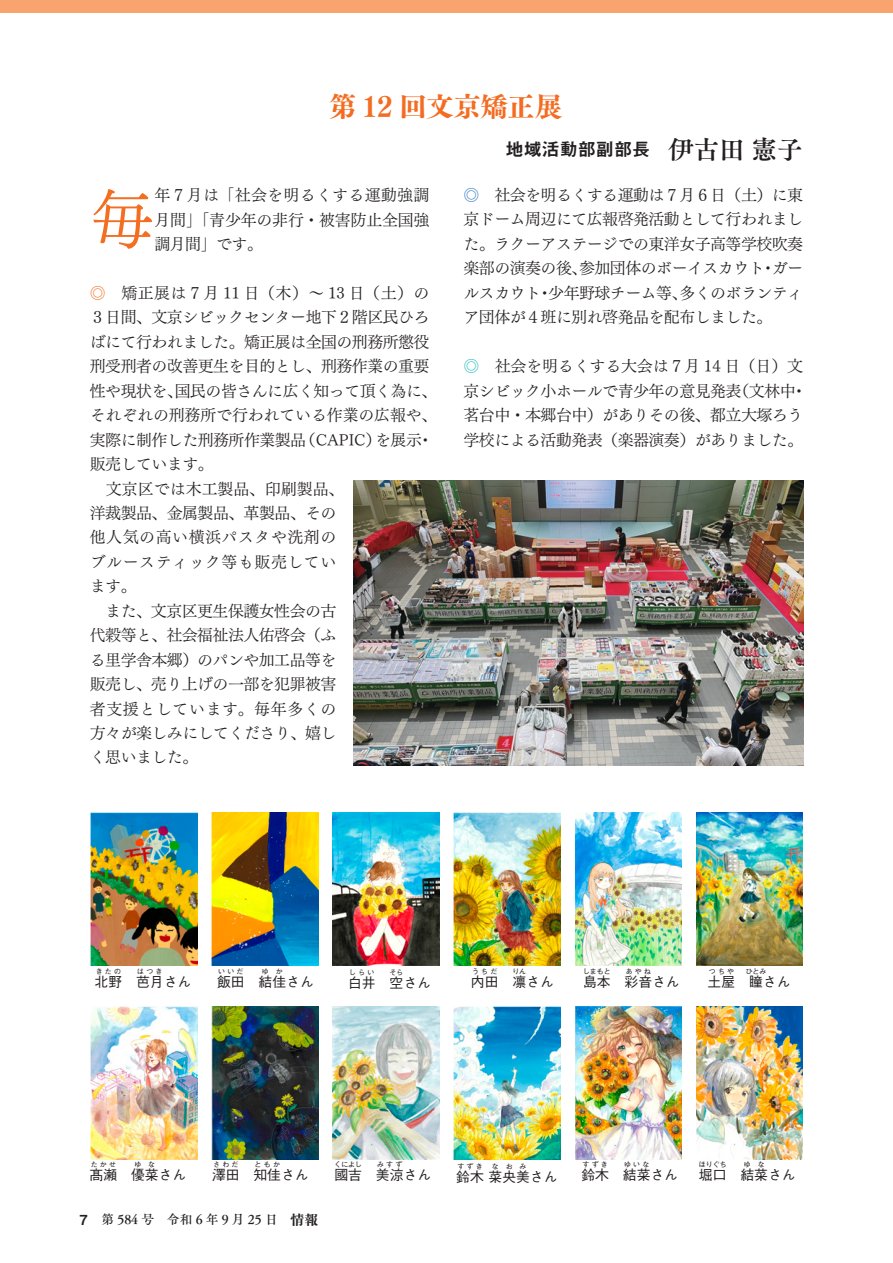
<style>
.page{position:relative;width:893px;height:1263px;background:#fff}
.page>*{position:absolute;margin:0;border:0;box-sizing:border-box;transform-origin:0 0}
.t1{font:64.8px "Tsuku Min Pro R";color:#f36e21}
.t2{font:27.6px "Tsuku BMD Min Std E";letter-spacing:-.02em;color:#f36c21}
.t3{font:25.5px "Tsuku A Old Min Pr 6 B";color:#231f20}
.t4{font:18px "Midashi Go Pro MB31";color:#231f20}
.t5{font:15.9px/24.5px "Tsuku Min Pro R";letter-spacing:-.035em;color:#231f20}
.t6{font:15.9px/24.5px "Tsuku Min Pro R";letter-spacing:-.01em;color:#231f20;text-align:right}
.t7{font:15.9px/24.5px "Tsuku Min Pro R";letter-spacing:-.015em;color:#231f20}
.t8{font:15.9px "Tsuku Min Pro R";letter-spacing:.03em;color:#231f20}
.t9{font:15.9px "Tsuku Min Pro R";letter-spacing:.02em;color:#231f20}
.t10{font:500 13.8px "Gothic BBB Pro";color:#231f20}
.t11{font:13.8px "Midashi Go Pro MB31";color:#231f20}
.t12{font:12.75px "Tsuku C Old Min Pr 6 D";color:#231f20}
.t13{font:500 6.9px "Gothic BBB Pro";letter-spacing:.335em;color:#231f20}
.s1{color:#f36e21}
.s2{color:#2e76bc}
.s3{color:#21bdbd}
.s4{font-family:"Tsuku BMD Min Std E";font-size:13.8px}
</style>
<div class="page">
<div style="left:0;top:0;width:893px;height:13px;background:#f9a46e"></div>
<img style="left:353px;top:480px;width:451px;height:285px">
<img style="left:575px;top:812px;width:106px;height:153px">
<img style="left:575px;top:1006px;width:106px;height:153px">
<img style="left:212px;top:812px;width:106px;height:153px">
<img style="left:212px;top:1006px;width:106px;height:153px">
<img style="left:696px;top:812px;width:106px;height:153px">
<img style="left:696px;top:1006px;width:106px;height:153px">
<img style="left:333px;top:812px;width:106px;height:153px">
<img style="left:333px;top:1006px;width:106px;height:153px">
<img style="left:454px;top:812px;width:106px;height:153px">
<img style="left:454px;top:1006px;width:106px;height:153px">
<img style="left:91px;top:812px;width:106px;height:153px">
<img style="left:91px;top:1006px;width:106px;height:153px">
<h2 class="t2" style="left:329px;top:82px;width:235px">第 12 回文京矯正展</h2>
<p class="t4" style="left:506px;top:134px;width:146px">地域活動部副部長</p>
<h3 class="t3" style="left:668px;top:126px;width:136px">伊古田憲子</h3>
<p class="t9" style="left:154px;top:181px;width:277px">年７月は「社会を明るくする運動強調</p>
<h1 class="t1" style="left:90px;top:162px;width:66px">毎</h1>
<p class="t7" style="left:154px;top:205px;width:277px">月間」「青少年の非行・被害防止全国強調月間」です。</p>
<p class="t8" style="left:90px;top:279px;width:341px"><span class="s1">◎</span>　矯正展は７月 11 日（木）〜 13 日（土）の</p>
<p class="t5" style="left:90px;top:303px;width:341px">３日間、文京シビックセンター地下２階区民ひろ</p>
<p class="t5" style="left:90px;top:328px;width:341px">ばにて行われました。矯正展は全国の刑務所懲役</p>
<p class="t5" style="left:90px;top:352px;width:341px">刑受刑者の改善更生を目的とし、刑務作業の重要</p>
<p class="t5" style="left:175px;top:377px;width:264px">国民の皆さんに広く知って頂く為に、</p>
<p class="t5" style="left:90px;top:377px;width:95px">性や現状を、</p>
<p class="t6" style="left:90px;top:401px;width:349px">それぞれの刑務所で行われている作業の広報や、</p>
<p class="t5" style="left:418px;top:425px;width:17px">・</p>
<p class="t5" style="left:90px;top:425px;width:256px">実際に制作した刑務所作業製品<br>販売しています。<br>　文京区では木工製品、印刷製品、洋裁製品、金属製品、革製品、その他人気の高い横浜パスタや洗剤のブルースティック等も販売しています。<br>　また、文京区更生保護女性会の古代穀等と、社会福祉法人佑啓会（ふる里学舎本郷）のパンや加工品等を販売し、売り上げの一部を犯罪被害者支援としています。毎年多くの方々が楽しみにしてくださり、嬉しく思いました。</p>
<p class="t5" style="left:300px;top:425px;width:83px">（CAPIC）</p>
<p class="t5" style="left:375px;top:425px;width:48px">を展示</p>
<p class="t5" style="left:463px;top:181px;width:341px;text-align:right"><span class="s2">◎</span>　社会を明るくする運動は７月６日（土）に東京ドーム周辺にて広報啓発活動として行われました。ラクーアステージでの東洋女子高等学校吹奏ガー</p>
<p class="t5" style="left:463px;top:254px;width:126px">楽部の演奏の後、</p>
<p class="t5" style="left:579px;top:254px;width:187px">参加団体のボーイスカウト</p>
<p class="t5" style="left:760px;top:254px;width:17px">・</p>
<p class="t5" style="left:679px;top:279px;width:125px">多くのボランティ</p>
<p class="t5" style="left:548px;top:279px;width:141px">少年野球チーム等、</p>
<p class="t5" style="left:463px;top:279px;width:311px">ルスカウト<br>ア団体が４班に別れ啓発品を配布しました。</p>
<p class="t6" style="left:463px;top:352px;width:345px"><span class="s3">◎</span>　社会を明るくする大会は７月 14 日（日）文・</p>
<p class="t5" style="left:537px;top:279px;width:17px">・</p>
<p class="t5" style="left:733px;top:376px;width:64px">（文林中</p>
<p class="t5" style="left:463px;top:376px;width:341px">京シビック小ホールで青少年の意見発表<br>茗台中・本郷台中）がありその後、都立大塚ろう学校による活動発表（楽器演奏）がありました。</p>
<p class="t13" style="left:96px;top:965px;width:27px">きたの</p>
<p class="t10" style="left:95px;top:970px;width:29px">北野</p>
<p class="t13" style="left:137px;top:965px;width:27px">はつき</p>
<p class="t10" style="left:136px;top:970px;width:57px">芭月さん</p>
<p class="t13" style="left:218px;top:965px;width:27px">いいだ</p>
<p class="t10" style="left:217px;top:970px;width:29px">飯田</p>
<p class="t13" style="left:262px;top:965px;width:22px">ゆ か</p>
<p class="t10" style="left:259px;top:970px;width:57px">結佳さん</p>
<p class="t13" style="left:349px;top:967px;width:27px">しらい</p>
<p class="t10" style="left:348px;top:972px;width:29px">白井</p>
<p class="t13" style="left:390px;top:967px;width:15px">そら</p>
<p class="t10" style="left:390px;top:972px;width:43px">空さん</p>
<p class="t13" style="left:472px;top:965px;width:27px">うちだ</p>
<p class="t10" style="left:471px;top:970px;width:29px">内田</p>
<p class="t13" style="left:512px;top:965px;width:15px">りん</p>
<p class="t10" style="left:512px;top:970px;width:43px">凛さん</p>
<p class="t13" style="left:583px;top:965px;width:29px">しまもと</p>
<p class="t10" style="left:583px;top:970px;width:29px">島本</p>
<p class="t13" style="left:626px;top:965px;width:27px">あやね</p>
<p class="t10" style="left:624px;top:970px;width:57px">彩音さん</p>
<p class="t13" style="left:709px;top:966px;width:27px">つちや</p>
<p class="t10" style="left:708px;top:971px;width:29px">土屋</p>
<p class="t13" style="left:746px;top:966px;width:22px">ひとみ</p>
<p class="t10" style="left:749px;top:971px;width:43px">瞳さん</p>
<p class="t13" style="left:91px;top:1159px;width:27px">たかせ</p>
<p class="t10" style="left:90px;top:1164px;width:29px">髙瀬</p>
<p class="t13" style="left:134px;top:1159px;width:22px">ゆ な</p>
<p class="t10" style="left:131px;top:1164px;width:57px">優菜さん</p>
<p class="t13" style="left:213px;top:1159px;width:27px">さわだ</p>
<p class="t10" style="left:212px;top:1164px;width:29px">澤田</p>
<p class="t13" style="left:255px;top:1159px;width:27px">ともか</p>
<p class="t10" style="left:253px;top:1164px;width:57px">知佳さん</p>
<p class="t13" style="left:334px;top:1159px;width:29px">くによし</p>
<p class="t10" style="left:334px;top:1164px;width:29px">國吉</p>
<p class="t13" style="left:377px;top:1159px;width:27px">みすず</p>
<p class="t10" style="left:376px;top:1164px;width:57px">美涼さん</p>
<p class="t13" style="left:457px;top:1160px;width:27px">すずき</p>
<p class="t10" style="left:456px;top:1165px;width:103px">鈴木菜央美さん</p>
<p class="t13" style="left:492px;top:1160px;width:36px">なおみ</p>
<p class="t13" style="left:583px;top:1159px;width:27px">すずき</p>
<p class="t10" style="left:581px;top:1164px;width:29px">鈴木</p>
<p class="t13" style="left:624px;top:1159px;width:27px">ゆいな</p>
<p class="t10" style="left:623px;top:1164px;width:57px">結菜さん</p>
<p class="t13" style="left:699px;top:1159px;width:29px">ほりぐち</p>
<p class="t10" style="left:699px;top:1164px;width:29px">堀口</p>
<p class="t13" style="left:744px;top:1159px;width:22px">ゆ な</p>
<p class="t10" style="left:740px;top:1164px;width:57px">結菜さん</p>
<p class="t11" style="left:80px;top:1208px;width:9px">7</p>
<p class="t12" style="left:101px;top:1208px;width:218px">第 584 号　令和 6 年 9 月 25 日　<span class="s4">情報</span></p>
</div>
